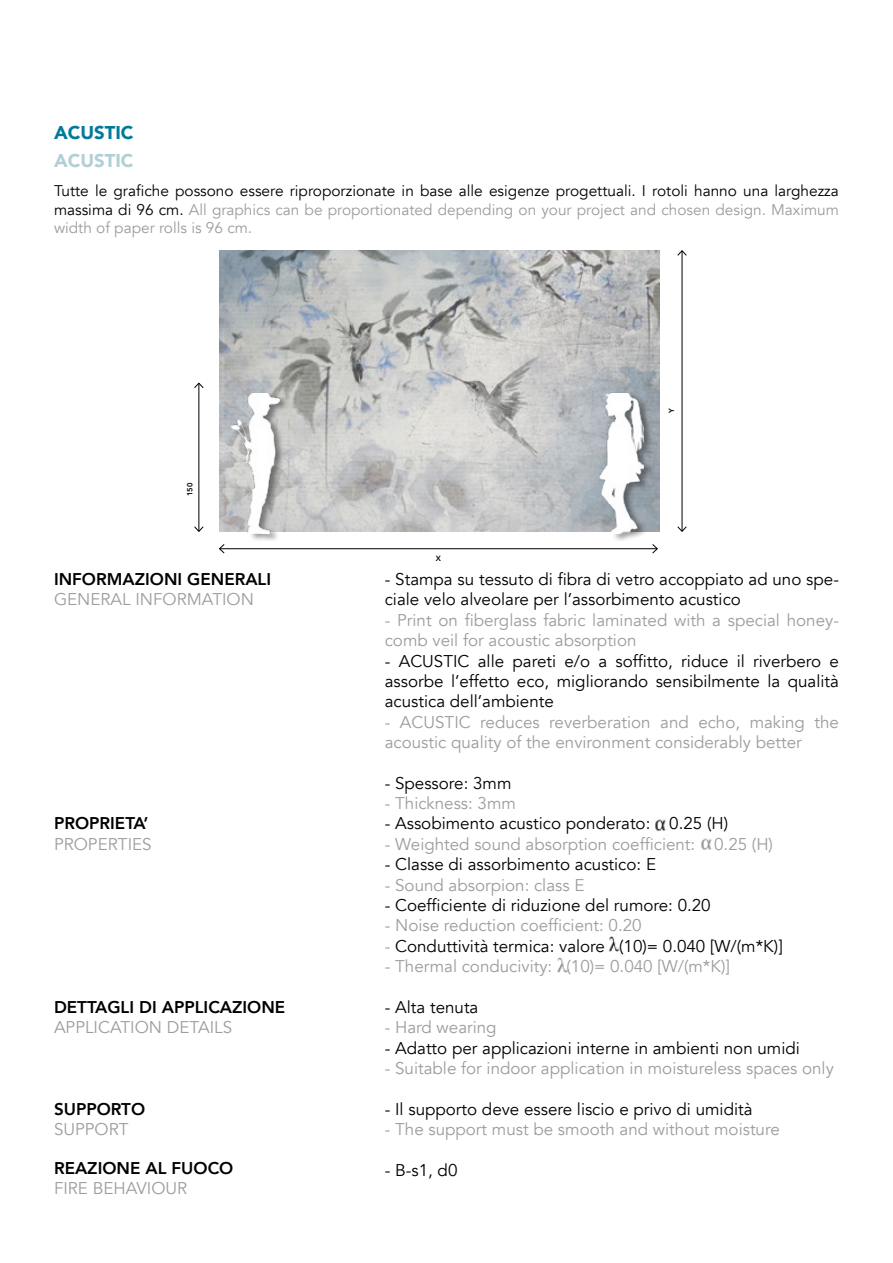
<style>
.page{position:relative;width:893px;height:1263px;background:#fff}
.page>*{position:absolute;margin:0;border:0;box-sizing:border-box;transform-origin:0 0}
.t1{font:900 18.45px "Avenir";color:#007a9b}
.t2{font:900 18.45px "Avenir";color:#b1d0d5}
.t3{font:16.95px/20.4px "Avenir";color:#9d9d9c}
.t4{font:16.95px/20.4px "Avenir";color:#000}
.t5{font:800 16.95px "Avenir";color:#000}
.t6{font:15.45px/18.5px "Avenir";color:#000;text-align:justify}
.t7{font:800 7.5px "Avenir";color:#000}
.s1{color:#9d9d9c}
</style>
<div class="page">
<hr style="left:682px;top:251px;width:1px;height:280px;background:#000">
<svg style="left:678px;top:251px;width:8px;height:4px"></svg>
<svg style="left:678px;top:526px;width:8px;height:5px"></svg>
<hr style="left:220px;top:548px;width:437px;height:1px;background:#000">
<svg style="left:652px;top:544px;width:5px;height:9px"></svg>
<svg style="left:219px;top:544px;width:5px;height:9px"></svg>
<img style="left:219px;top:251px;width:441px;height:280px">
<hr style="left:199px;top:383px;width:1px;height:148px;background:#000">
<svg style="left:194px;top:383px;width:9px;height:5px"></svg>
<svg style="left:194px;top:527px;width:9px;height:5px"></svg>
<div style="left:233px;top:392px;width:422px;height:150px;background:#000;opacity:.4"></div>
<img style="left:231px;top:394px;width:412px;height:140px">
<img style="left:655px;top:819px;width:11px;height:12px">
<img style="left:701px;top:838px;width:11px;height:12px">
<img style="left:609px;top:937px;width:11px;height:15px">
<img style="left:557px;top:957px;width:12px;height:16px">
<p class="t1" style="left:54px;top:117px;width:81px">ACUSTIC</p>
<p class="t2" style="left:54px;top:145px;width:81px">ACUSTIC</p>
<p class="t6" style="left:54px;top:182px;width:786px">Tutte le grafiche possono essere riproporzionate in base alle esigenze progettuali. I rotoli hanno una larghezza massima di 96 cm. <span class="s1">All graphics can be proportionated depending on your project and chosen design. Maximum width of paper rolls is 96 cm.</span></p>
<p class="t7" style="left:184px;top:496px;width:15px;rotate:-90deg">150</p>
<p class="t5" style="left:54px;top:566px;width:219px">INFORMAZIONI GENERALI</p>
<p class="t3" style="left:54px;top:590px;width:201px">GENERAL INFORMATION</p>
<p class="t5" style="left:54px;top:810px;width:96px">PROPRIETA’</p>
<p class="t3" style="left:54px;top:834px;width:99px">PROPERTIES</p>
<p class="t5" style="left:54px;top:994px;width:233px">DETTAGLI DI APPLICAZIONE</p>
<p class="t3" style="left:54px;top:1017px;width:180px">APPLICATION DETAILS</p>
<p class="t5" style="left:54px;top:1095px;width:93px">SUPPORTO</p>
<p class="t3" style="left:54px;top:1119px;width:76px">SUPPORT</p>
<p class="t5" style="left:54px;top:1155px;width:181px">REAZIONE AL FUOCO</p>
<p class="t3" style="left:54px;top:1178px;width:135px">FIRE BEHAVIOUR</p>
<p class="t7" style="left:436px;top:552px;width:7px">X</p>
<p class="t7" style="left:666px;top:413px;width:6px;rotate:-90deg">Y</p>
<p class="t4" style="left:385px;top:569px;width:456px">- Stampa su tessuto di fibra di vetro accoppiato ad uno spe&shy;ciale velo alveolare per l’assorbimento acustico</p>
<p class="t3" style="left:385px;top:610px;width:456px">- Print on fiberglass fabric laminated with a special honey&shy;comb veil for acoustic absorption</p>
<p class="t4" style="left:385px;top:651px;width:456px;text-align:justify">- ACUSTIC alle pareti e/o a soffitto, riduce il riverbero e assorbe l’effetto eco, migliorando sensibilmente la qualità acustica dell’ambiente</p>
<p class="t3" style="left:385px;top:712px;width:456px">- ACUSTIC reduces reverberation and echo, making the acoustic quality of the environment considerably better</p>
<p class="t4" style="left:385px;top:773px;width:128px">- Spessore: 3mm</p>
<p class="t3" style="left:385px;top:793px;width:133px">- Thickness: 3mm</p>
<p class="t4" style="left:385px;top:814px;width:345px">- Assobimento acustico ponderato: 0.25 (H)</p>
<p class="t3" style="left:385px;top:834px;width:390px">- Weighted sound absorption coefficient: 0.25 (H)</p>
<p class="t4" style="left:385px;top:854px;width:273px">- Classe di assorbimento acustico: E</p>
<p class="t3" style="left:385px;top:875px;width:201px">- Sound absorpion: class E</p>
<p class="t4" style="left:385px;top:895px;width:327px">- Coefficiente di riduzione del rumore: 0.20</p>
<p class="t3" style="left:385px;top:915px;width:258px">- Noise reduction coefficient: 0.20</p>
<p class="t4" style="left:385px;top:936px;width:399px"><span class="s1">-</span> Conduttività termica: valore (10)= 0.040 [W/(m*K)]</p>
<p class="t3" style="left:385px;top:956px;width:347px">- Thermal conducivity: (10)= 0.040 [W/(m*K)]</p>
<p class="t4" style="left:385px;top:997px;width:95px">- Alta tenuta</p>
<p class="t3" style="left:385px;top:1017px;width:113px">- Hard wearing</p>
<p class="t4" style="left:385px;top:1038px;width:417px">- Adatto per applicazioni interne in ambienti non umidi</p>
<p class="t3" style="left:385px;top:1058px;width:451px">- Suitable for indoor application in moistureless spaces only</p>
<p class="t4" style="left:385px;top:1099px;width:369px">- Il supporto deve essere liscio e privo di umidità</p>
<p class="t3" style="left:385px;top:1119px;width:397px">- The support must be smooth and without moisture</p>
<p class="t4" style="left:385px;top:1160px;width:74px">- B-s1, d0</p>
</div>
